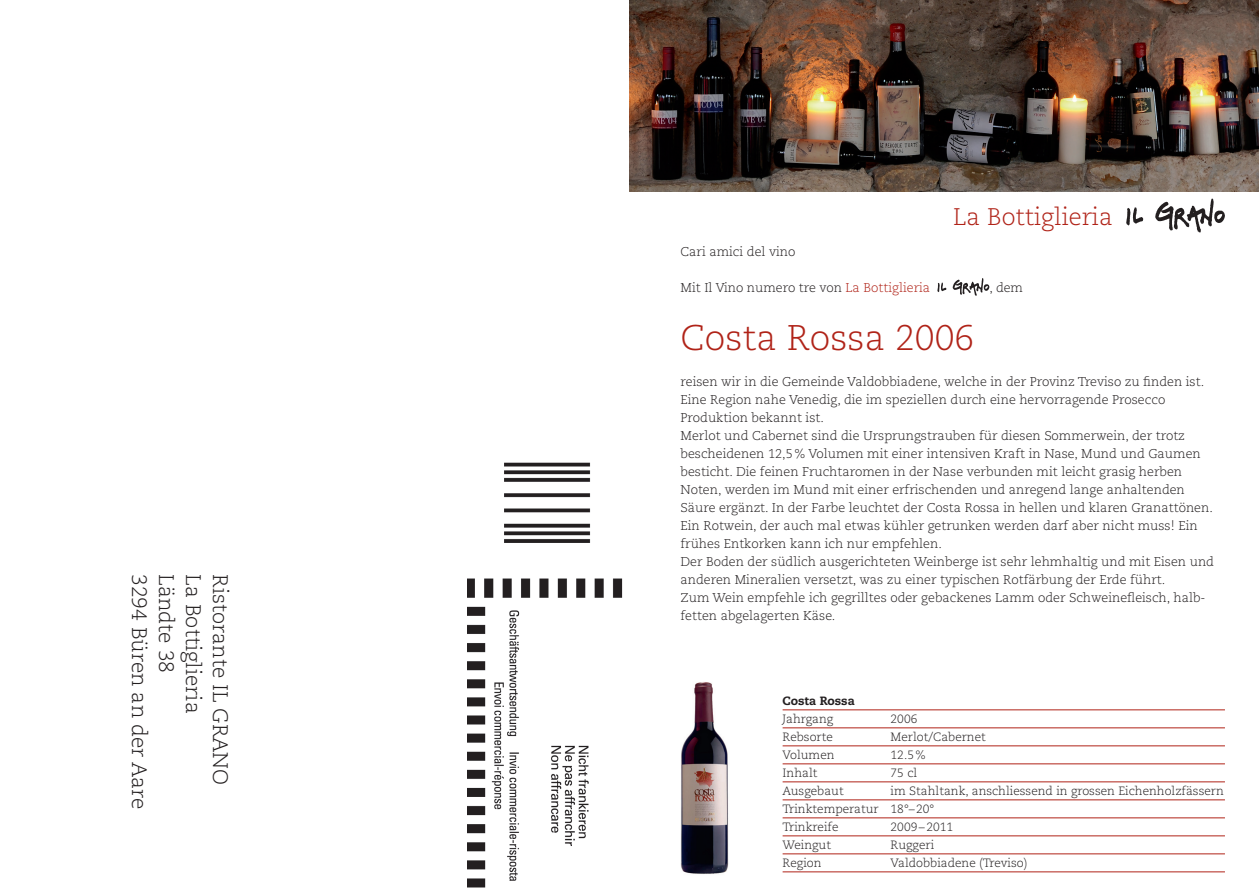
<style>
.page{position:relative;width:1259px;height:893px;background:#fff}
.page>*{position:absolute;margin:0;border:0;box-sizing:border-box;transform-origin:0 0}
.t1{font:300 35.7px "Caecilia";color:#b02318}
.t2{font:300 24px "Caecilia";color:#b02318}
.t3{font:300 21px "Caecilia";color:#231f20}
.t4{font:300 12.75px/18px "Caecilia";color:#231f20}
.t5{font:300 12px/18px "Caecilia";color:#231f20}
.t6{font:800 12px "Caecilia";color:#231f20}
.s1{color:#b02318}
</style>
<div class="page">
<svg style="left:952px;top:278px;width:37px;height:18px"></svg>
<svg style="left:937px;top:283px;width:9px;height:9px"></svg>
<img style="left:468px;top:462px;width:155px;height:426px">
<img style="left:629px;top:0;width:630px;height:191px">
<svg style="left:1155px;top:199px;width:70px;height:33px"></svg>
<svg style="left:1126px;top:207px;width:17px;height:18px"></svg>
<hr style="left:782px;top:709px;width:443px;height:1px;background:#b02318">
<hr style="left:782px;top:727px;width:443px;height:1px;background:#b02318">
<hr style="left:782px;top:745px;width:443px;height:1px;background:#b02318">
<hr style="left:782px;top:763px;width:443px;height:1px;background:#b02318">
<hr style="left:782px;top:781px;width:443px;height:1px;background:#b02318">
<hr style="left:782px;top:799px;width:443px;height:1px;background:#b02318">
<hr style="left:782px;top:817px;width:443px;height:1px;background:#b02318">
<hr style="left:782px;top:835px;width:443px;height:1px;background:#b02318">
<hr style="left:782px;top:853px;width:443px;height:1px;background:#b02318">
<hr style="left:782px;top:871px;width:443px;height:1px;background:#b02318">
<img style="left:680px;top:682px;width:49px;height:192px">
<h3 class="t3" style="left:151px;top:574px;width:237px;rotate:90deg">3294 Büren an der aare</h3>
<h3 class="t3" style="left:178px;top:574px;width:100px;rotate:90deg">Ländte 38</h3>
<h3 class="t3" style="left:205px;top:574px;width:141px;rotate:90deg">La Bottiglieria</h3>
<h3 class="t3" style="left:232px;top:574px;width:212px;rotate:90deg">Ristorante IL GRaNo</h3>
<h2 class="t2" style="left:953px;top:203px;width:161px">La Bottiglieria</h2>
<p class="t4" style="left:680px;top:243px;width:116px">Cari amici del vino</p>
<p class="t4" style="left:680px;top:279px;width:251px">Mit Il Vino numero tre von <span class="s1">La Bottiglieria</span></p>
<p class="t4" style="left:989px;top:279px;width:35px">, dem</p>
<h1 class="t1" style="left:680px;top:318px;width:295px">Costa Rossa 2006</h1>
<p class="t4" style="left:680px;top:373px;width:535px">reisen wir in die Gemeinde Valdobbiadene, welche in der Provinz Treviso zu finden ist.<br>Eine Region nahe Venedig, die im speziellen durch eine hervorragende Prosecco Produktion bekannt ist.<br>Merlot und Cabernet sind die Ursprungstrauben für diesen Sommerwein, der trotz bescheidenen 12,5% Volumen mit einer intensiven Kraft in Nase, Mund und Gaumen besticht. Die feinen Fruchtaromen in der Nase verbunden mit leicht grasig herben Noten, werden im Mund mit einer erfrischenden und anregend lange anhaltenden Säure ergänzt. In der Farbe leuchtet der Costa Rossa in hellen und klaren Granattönen.<br>Ein Rotwein, der auch mal etwas kühler getrunken werden darf aber nicht muss! Ein frühes Entkorken kann ich nur empfehlen.<br>Der Boden der südlich ausgerichteten Weinberge ist sehr lehmhaltig und mit Eisen und anderen Mineralien versetzt, was zu einer typischen Rotfärbung der Erde führt.<br>Zum Wein empfehle ich gegrilltes oder gebackenes Lamm oder Schweinefleisch, halb&shy;fetten abgelagerten Käse.</p>
<p class="t6" style="left:782px;top:694px;width:74px">Costa Rossa</p>
<p class="t5" style="left:782px;top:710px;width:52px">Jahrgang</p>
<p class="t5" style="left:890px;top:710px;width:28px">2006</p>
<p class="t5" style="left:782px;top:728px;width:52px">Rebsorte</p>
<p class="t5" style="left:890px;top:728px;width:97px">Merlot/Cabernet</p>
<p class="t5" style="left:782px;top:746px;width:53px">Volumen</p>
<p class="t5" style="left:890px;top:746px;width:37px">12.5%</p>
<p class="t5" style="left:782px;top:764px;width:36px">Inhalt</p>
<p class="t5" style="left:890px;top:764px;width:28px">75 cl</p>
<p class="t5" style="left:782px;top:782px;width:63px">ausgebaut</p>
<p class="t5" style="left:782px;top:782px;width:443px;text-indent:108px">im Stahltank, anschliessend in grossen Eichenholzfässern<br>Trinktemperatur 18°–20°<br>Trinkreife</p>
<p class="t5" style="left:890px;top:818px;width:64px">2009–2011</p>
<p class="t5" style="left:782px;top:836px;width:50px">Weingut</p>
<p class="t5" style="left:890px;top:836px;width:45px">Ruggeri</p>
<p class="t5" style="left:782px;top:854px;width:40px">Region</p>
<p class="t5" style="left:890px;top:854px;width:138px">Valdobbiadene (Treviso)</p>
</div>
